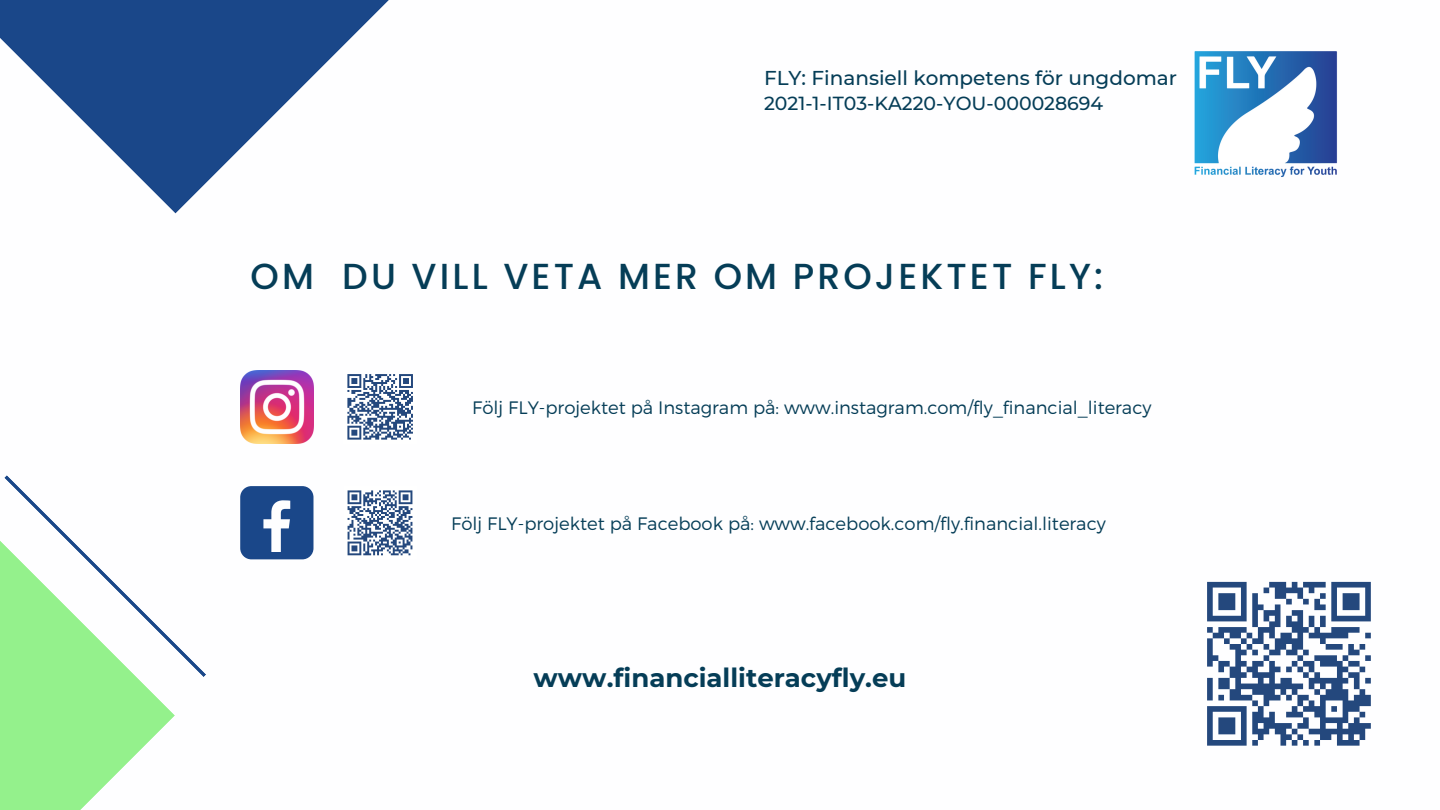
<style>
.page{position:relative;width:1440px;height:810px;background:#fff}
.page>*{position:absolute;margin:0;border:0;box-sizing:border-box;transform-origin:0 0}
.t1{font:500 36.2px "Poppins";letter-spacing:.085em;color:#053d57}
.t2{font:700 26px "Montserrat";color:#053d57}
.t3{font:500 20px "Montserrat";color:#053d57}
.t4{font:500 18.9px "Montserrat";color:#053d57}
.t5{font:300 18px "Montserrat";color:#053d57}
</style>
<div class="page">
<svg style="left:0;top:0;width:251px;height:214px;fill:#1a4789"></svg>
<svg style="left:251px;top:0;width:138px;height:138px;fill:#1a4789"></svg>
<svg style="left:4px;top:475px;width:202px;height:202px"></svg>
<svg style="left:0;top:517px;width:175px;height:293px;fill:#94f18c"></svg>
<img style="left:1194px;top:51px;width:144px;height:126px">
<img style="left:240px;top:370px;width:74px;height:74px">
<div style="left:240px;top:486px;width:73px;height:73px;background:#1a4789;border-radius:11px"></div>
<svg style="left:263px;top:500px;width:27px;height:52px"></svg>
<svg style="left:1207px;top:581px;width:164px;height:165px"></svg>
<svg style="left:347px;top:490px;width:66px;height:66px"></svg>
<svg style="left:347px;top:374px;width:66px;height:66px"></svg>
<p class="t3" style="left:764px;top:65px;width:415px">FLY: Finansiell kompetens för ungdomar</p>
<p class="t4" style="left:764px;top:92px;width:341px">2021-1-IT03-KA220-YOU-000028694</p>
<p class="t1" style="left:251px;top:251px;width:854px">OM DU VILL VETA MER OM PROJEKTET FLY:</p>
<p class="t5" style="left:472px;top:396px;width:681px">Följ FLY-projektet på Instagram på: www.instagram.com/fly_financial_literacy</p>
<p class="t5" style="left:451px;top:512px;width:656px">Följ FLY-projektet på Facebook på: www.facebook.com/fly.financial.literacy</p>
<p class="t2" style="left:534px;top:662px;width:374px">www.financialliteracyfly.eu</p>
</div>
